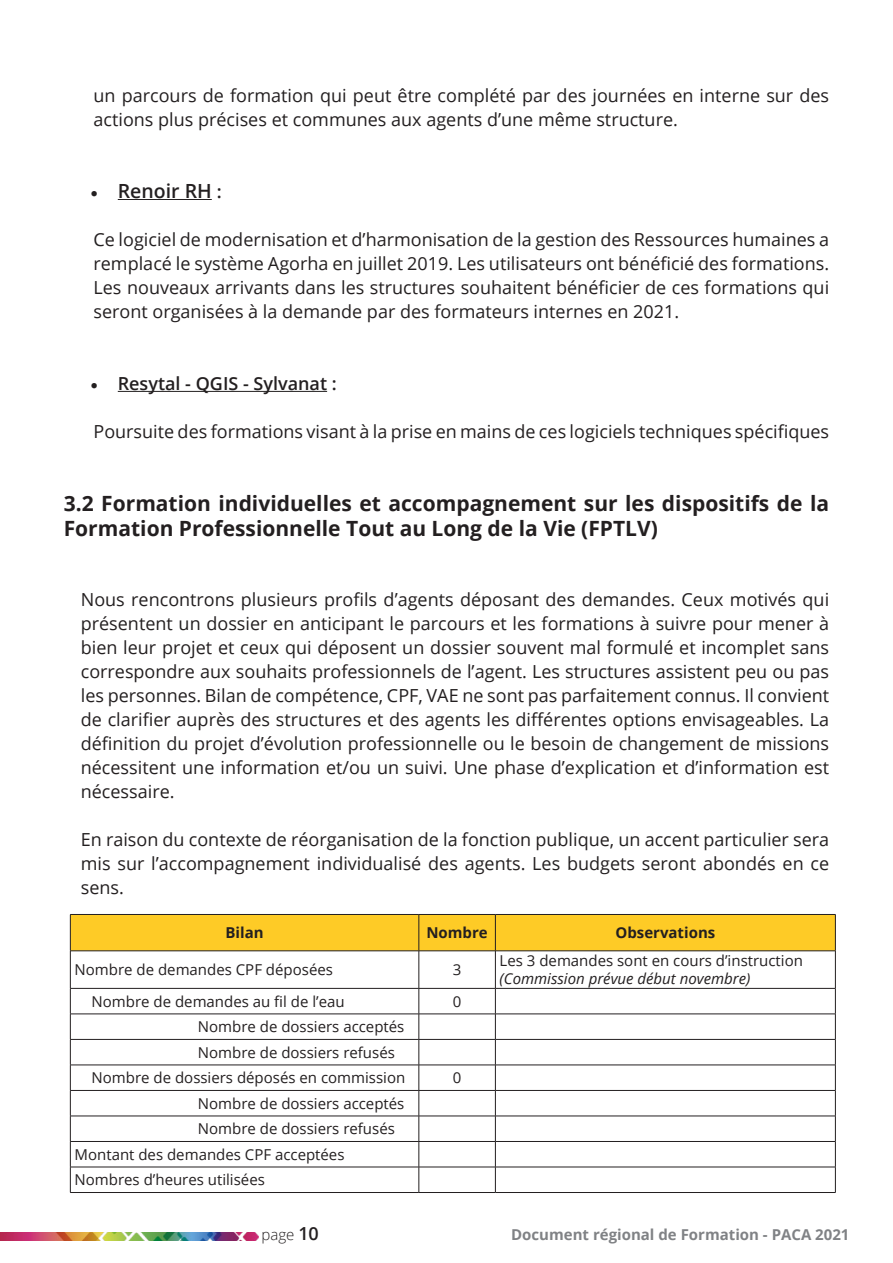
<style>
.page{position:relative;width:893px;height:1263px;background:#fff}
.page>*{position:absolute;margin:0;border:0;box-sizing:border-box;transform-origin:0 0}
.Titre_2{font:700 21px/25.2px "Open Sans";color:#231f20}
.t1{font:600 19.5px "Open Sans";color:#231f20}
.Corps_de_texte{font:18px/24px "Open Sans";color:#231f20;text-align:justify}
.t2{font:600 18px "Open Sans";color:#231f20}
.Titre{font:15px "Open Sans";color:#231f20}
.t3{font:700 15px "Open Sans";color:#808285}
.Titre-2{font:italic 15px "Open Sans";color:#231f20}
.Titre-3{font:700 15px "Open Sans";color:#231f20}
.t4{font:300 15px "Open Sans";color:#231f20}
.s1{font-size:18px}
.s2{font-weight:600;font-size:18px}
</style>
<div class="page">
<img style="left:0;top:1232px;width:258px;height:9px">
<hr style="left:118px;top:199px;width:94px;height:1px;background:#231f20">
<hr style="left:118px;top:391px;width:209px;height:1px;background:#231f20">
<div style="left:71px;top:915px;width:764px;height:35px;background:#fecb26"></div>
<hr style="left:70px;top:914px;width:349px;height:1px;background:#231f20">
<hr style="left:70px;top:915px;width:1px;height:36px;background:#231f20">
<hr style="left:419px;top:914px;width:76px;height:1px;background:#231f20">
<hr style="left:419px;top:915px;width:1px;height:36px;background:#231f20">
<hr style="left:495px;top:914px;width:341px;height:1px;background:#231f20">
<hr style="left:495px;top:915px;width:1px;height:36px;background:#231f20">
<hr style="left:835px;top:915px;width:1px;height:36px;background:#231f20">
<hr style="left:70px;top:950px;width:349px;height:1px;background:#231f20">
<hr style="left:70px;top:951px;width:1px;height:37px;background:#231f20">
<hr style="left:419px;top:950px;width:76px;height:1px;background:#231f20">
<hr style="left:419px;top:951px;width:1px;height:37px;background:#231f20">
<hr style="left:495px;top:950px;width:341px;height:1px;background:#231f20">
<hr style="left:495px;top:951px;width:1px;height:37px;background:#231f20">
<hr style="left:835px;top:951px;width:1px;height:37px;background:#231f20">
<hr style="left:70px;top:988px;width:349px;height:1px;background:#231f20">
<hr style="left:419px;top:988px;width:76px;height:1px;background:#231f20">
<hr style="left:495px;top:988px;width:341px;height:1px;background:#231f20">
<hr style="left:70px;top:1014px;width:349px;height:1px;background:#231f20">
<hr style="left:419px;top:1014px;width:76px;height:1px;background:#231f20">
<hr style="left:495px;top:1014px;width:341px;height:1px;background:#231f20">
<hr style="left:70px;top:1039px;width:349px;height:1px;background:#231f20">
<hr style="left:419px;top:1039px;width:76px;height:1px;background:#231f20">
<hr style="left:495px;top:1039px;width:341px;height:1px;background:#231f20">
<hr style="left:70px;top:1065px;width:349px;height:1px;background:#231f20">
<hr style="left:419px;top:1065px;width:76px;height:1px;background:#231f20">
<hr style="left:495px;top:1065px;width:341px;height:1px;background:#231f20">
<hr style="left:70px;top:1090px;width:349px;height:1px;background:#231f20">
<hr style="left:419px;top:1090px;width:76px;height:1px;background:#231f20">
<hr style="left:495px;top:1090px;width:341px;height:1px;background:#231f20">
<hr style="left:70px;top:1116px;width:349px;height:1px;background:#231f20">
<hr style="left:419px;top:1116px;width:76px;height:1px;background:#231f20">
<hr style="left:495px;top:1116px;width:341px;height:1px;background:#231f20">
<hr style="left:70px;top:1141px;width:349px;height:1px;background:#231f20">
<hr style="left:419px;top:1141px;width:76px;height:1px;background:#231f20">
<hr style="left:495px;top:1141px;width:341px;height:1px;background:#231f20">
<hr style="left:70px;top:1167px;width:349px;height:1px;background:#231f20">
<svg style="left:70px;top:988px;width:1px;height:204px"></svg>
<hr style="left:419px;top:1167px;width:76px;height:1px;background:#231f20">
<svg style="left:419px;top:988px;width:1px;height:204px"></svg>
<hr style="left:495px;top:1167px;width:341px;height:1px;background:#231f20">
<svg style="left:495px;top:988px;width:1px;height:204px"></svg>
<svg style="left:835px;top:988px;width:1px;height:204px"></svg>
<hr style="left:70px;top:1192px;width:349px;height:1px;background:#231f20">
<hr style="left:419px;top:1192px;width:76px;height:1px;background:#231f20">
<hr style="left:495px;top:1192px;width:341px;height:1px;background:#231f20">
<p class="Corps_de_texte" style="left:94px;top:83px;width:737px">un parcours de formation qui peut être complété par des journées en interne sur des actions plus précises et communes aux agents d’une même structure.</p>
<p class="t1" style="left:91px;top:178px;width:133px">• Renoir RH <span class="s1">:</span></p>
<p class="Corps_de_texte" style="left:94px;top:227px;width:737px">Ce logiciel de modernisation et d’harmonisation de la gestion des Ressources humaines a remplacé le système Agorha en juillet 2019. Les utilisateurs ont bénéficié des formations.<br>Les nouveaux arrivants dans les structures souhaitent bénéficier de ces formations qui seront organisées à la demande par des formateurs internes en 2021.</p>
<p class="t2" style="left:91px;top:371px;width:247px">• Resytal - QGIS - Sylvanat :</p>
<p class="Corps_de_texte" style="left:94px;top:419px;width:737px">Poursuite des formations visant à la prise en mains de ces logiciels techniques spécifiques</p>
<p class="Titre_2" style="left:64px;top:490px;width:767px">3.2 Formation individuelles et accompagnement sur les dispositifs de la<br>Formation Professionnelle Tout au Long de la Vie (FPTLV)</p>
<p class="Corps_de_texte" style="left:81px;top:587px;width:750px">Nous rencontrons plusieurs profils d’agents déposant des demandes. Ceux motivés qui présentent un dossier en anticipant le parcours et les formations à suivre pour mener à bien leur projet et ceux qui déposent un dossier souvent mal formulé et incomplet sans correspondre aux souhaits professionnels de l’agent. Les structures assistent peu ou pas les personnes. Bilan de compétence, CPF, VAE ne sont pas parfaitement connus. Il convient de clarifier auprès des structures et des agents les différentes options envisageables. La définition du projet d’évolution professionnelle ou le besoin de changement de missions nécessitent une information et/ou un suivi. Une phase d’explication et d’information est nécessaire.</p>
<p class="Corps_de_texte" style="left:81px;top:827px;width:750px">En raison du contexte de réorganisation de la fonction publique, un accent particulier sera mis sur l’accompagnement individualisé des agents. Les budgets seront abondés en ce sens.</p>
<p class="Titre-3" style="left:226px;top:922px;width:40px">Bilan</p>
<p class="Titre-3" style="left:426px;top:922px;width:63px">Nombre</p>
<p class="Titre-3" style="left:615px;top:922px;width:101px">Observations</p>
<p class="Titre" style="left:75px;top:960px;width:260px">Nombre de demandes CPF déposées</p>
<p class="Titre" style="left:453px;top:960px;width:10px">3</p>
<p class="Titre" style="left:500px;top:951px;width:305px">Les 3 demandes sont en cours d’instruction</p>
<p class="Titre-2" style="left:500px;top:969px;width:252px">(Commission prévue début novembre)</p>
<p class="Titre" style="left:92px;top:991px;width:255px">Nombre de demandes au fil de l’eau</p>
<p class="Titre" style="left:453px;top:991px;width:10px">0</p>
<p class="Titre" style="left:198px;top:1017px;width:208px">Nombre de dossiers acceptés</p>
<p class="Titre" style="left:198px;top:1042px;width:198px">Nombre de dossiers refusés</p>
<p class="Titre" style="left:92px;top:1068px;width:315px">Nombre de dossiers déposés en commission</p>
<p class="Titre" style="left:453px;top:1068px;width:10px">0</p>
<p class="Titre" style="left:198px;top:1093px;width:208px">Nombre de dossiers acceptés</p>
<p class="Titre" style="left:198px;top:1119px;width:198px">Nombre de dossiers refusés</p>
<p class="Titre" style="left:75px;top:1144px;width:271px">Montant des demandes CPF acceptées</p>
<p class="Titre" style="left:75px;top:1170px;width:192px">Nombres d’heures utilisées</p>
<p class="t4" style="left:261px;top:1224px;width:59px">page <span class="s2">10</span></p>
<p class="t3" style="left:511px;top:1224px;width:340px">Document régional de Formation - PACA 2021</p>
</div>
